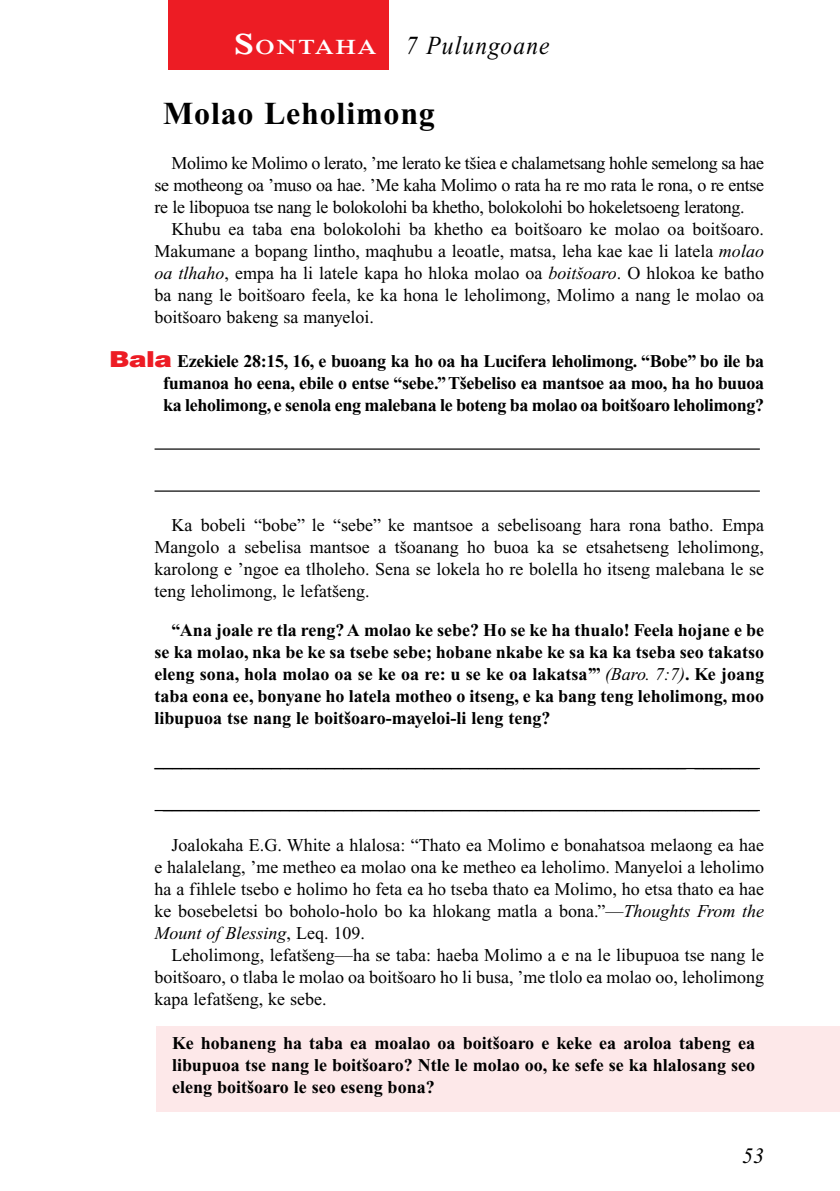
<style>
.page{position:relative;width:840px;height:1191px;background:#fff}
.page>*{position:absolute;margin:0;border:0;box-sizing:border-box;transform-origin:0 0}
.t1{font:700 32px "Times New Roman PS Std";letter-spacing:.025em;color:#000}
.t2{font:italic 26px "Times New Roman PS Std";letter-spacing:.05em;color:#000;scale:.9 1}
.t3{font:italic 22px "Times New Roman PS Std";color:#000}
.t4{font:600 21px "Times NRMT Std";letter-spacing:.07em;color:#fff;scale:1.1 1}
.t5{font:18px/22px "Times New Roman PS Std";color:#000;text-align:justify}
.t6{font:700 18px/22px "Times New Roman PS Std";color:#000;text-align:justify}
.s1{font-size:30px}
.s2{font-style:italic}
.s3{font-family:"Helvetica LT Std";font-weight:900;font-size:22px;color:#ed1c24}
.s4{font-weight:400;font-style:italic}
</style>
<div class="page">
<div style="left:168px;top:0;width:220px;height:69px;background:#ed1c24"></div>
<div style="left:156px;top:1025px;width:683px;height:86px;background:#fde8e9"></div>
<hr style="left:154px;top:448px;width:605px;height:2px;background:#000">
<hr style="left:154px;top:490px;width:605px;height:2px;background:#000">
<hr style="left:154px;top:768px;width:605px;height:1px;background:#000">
<hr style="left:154px;top:810px;width:605px;height:1px;background:#000">
<p class="t4" style="left:234px;top:35px;width:131px"><span class="s1">S</span>ONTAHA</p>
<h2 class="t2" style="left:406px;top:32px;width:161px">7 Pulungoane</h2>
<h1 class="t1" style="left:163px;top:96px;width:273px">Molao Leholimong</h1>
<p class="t5" style="left:154px;top:151px;width:610px;text-indent:17px">Molimo ke Molimo o lerato, ’me lerato ke tšiea e chalametsang hohle semelong sa hae se motheong oa ’muso oa hae. ’Me kaha Molimo o rata ha re mo rata le rona, o re entse re le libopuoa tse nang le bolokolohi ba khetho, bolokolohi bo hokeletsoeng leratong.</p>
<p class="t5" style="left:154px;top:217px;width:610px;text-indent:17px">Khubu ea taba ena bolokolohi ba khetho ea boitšoaro ke molao oa boitšoaro.<br>Makumane a bopang lintho, maqhubu a leoatle, matsa, leha kae kae li latela <span class="s2">molao oa tlhaho</span>, empa ha li latele kapa ho hloka molao oa <span class="s2">boitšoaro</span>. O hlokoa ke batho ba nang le boitšoaro feela, ke ka hona le leholimong, Molimo a nang le molao oa boitšoaro bakeng sa manyeloi.</p>
<p class="t6" style="left:163px;top:349px;width:602px;text-indent:-54px"><span class="s3">Bala</span> Ezekiele 28:15, 16, e buoang ka ho oa ha Lucifera leholimong. “Bobe” bo ile ba fumanoa ho eena, ebile o entse “sebe.” Tšebeliso ea mantsoe aa moo, ha ho buuoa ka leholimong, e senola eng malebana le boteng ba molao oa boitšoaro leholimong?</p>
<p class="t5" style="left:154px;top:514px;width:610px;text-indent:17px">Ka bobeli “bobe” le “sebe” ke mantsoe a sebelisoang hara rona batho. Empa Mangolo a sebelisa mantsoe a tšoanang ho buoa ka se etsahetseng leholimong, karolong e ’ngoe ea tlholeho. Sena se lokela ho re bolella ho itseng malebana le se teng leholimong, le lefatšeng.</p>
<p class="t6" style="left:154px;top:619px;width:610px;text-indent:17px">“Ana joale re tla reng? A molao ke sebe? Ho se ke ha thualo! Feela hojane e be se ka molao, nka be ke sa tsebe sebe; hobane nkabe ke sa ka ka tseba seo takatso eleng sona, hola molao oa se ke oa re: u se ke oa lakatsa’” <span class="s4">(Baro. 7:7)</span>. Ke joang taba eona ee, bonyane ho latela motheo o itseng, e ka bang teng leholimong, moo libupuoa tse nang le boitšoaro-mayeloi-li leng teng?</p>
<p class="t5" style="left:154px;top:833px;width:610px;text-indent:17px">Joalokaha E.G. White a hlalosa: “Thato ea Molimo e bonahatsoa melaong ea hae e halalelang, ’me metheo ea molao ona ke metheo ea leholimo. Manyeloi a leholimo ha a fihlele tsebo e holimo ho feta ea ho tseba thato ea Molimo, ho etsa thato ea hae ke bosebeletsi bo boholo-holo bo ka hlokang matla a bona.”—<span class="s2">Thoughts From the Mount of Blessing</span>, Leq. 109.</p>
<p class="t5" style="left:154px;top:943px;width:610px;text-indent:17px">Leholimong, lefatšeng—ha se taba: haeba Molimo a e na le libupuoa tse nang le boitšoaro, o tlaba le molao oa boitšoaro ho li busa, ’me tlolo ea molao oo, leholimong kapa lefatšeng, ke sebe.</p>
<p class="t6" style="left:172px;top:1031px;width:584px">Ke hobaneng ha taba ea moalao oa boitšoaro e keke ea aroloa tabeng ea libupuoa tse nang le boitšoaro? Ntle le molao oo, ke sefe se ka hlalosang seo eleng boitšoaro le seo eseng bona?</p>
<p class="t3" style="left:741px;top:1144px;width:23px">53</p>
</div>
